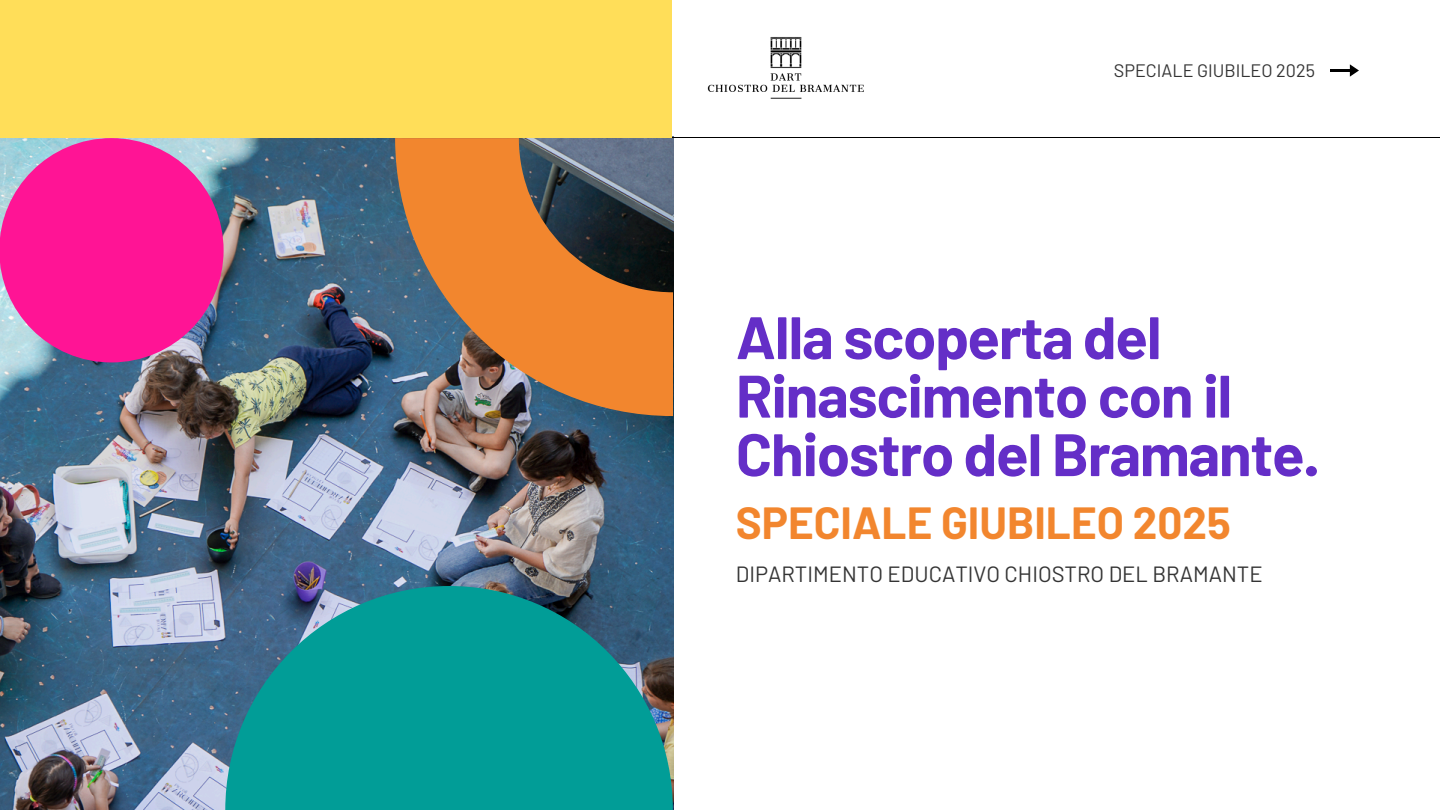
<style>
.page{position:relative;width:1440px;height:810px;background:#fff}
.page>*{position:absolute;margin:0;border:0;box-sizing:border-box;transform-origin:0 0}
.t1{font:700 59.8px/58.5px "Barlow";letter-spacing:-.02em;color:#642ec7}
.t2{font:700 44px "Barlow";color:#f2862e}
.t3{font:22px "Barlow";color:#343434}
.t4{font:18px "Barlow";color:#343434}
</style>
<div class="page">
<img style="left:0;top:138px;width:673px;height:672px">
<hr style="left:0;top:137px;width:1440px;height:1px;background:#000">
<div style="left:0;top:0;width:672px;height:138px;background:#ffde59"></div>
<svg style="left:225px;top:586px;width:448px;height:224px;background:#109091"></svg>
<div style="left:0;top:138px;width:224px;height:224px;background:#ff1495;border-radius:50%"></div>
<img style="left:707px;top:37px;width:157px;height:62px">
<svg style="left:1331px;top:64px;width:28px;height:13px"></svg>
<svg style="left:395px;top:138px;width:278px;height:278px;background:#a47148"></svg>
<p class="t4" style="left:1114px;top:59px;width:203px">SPECIALE GIUBILEO 2025</p>
<p class="t1" style="left:736px;top:306px;width:585px">Alla scoperta del<br>Rinascimento con il<br>Chiostro del Bramante.</p>
<h1 class="t2" style="left:736px;top:495px;width:496px">SPECIALE GIUBILEO 2025</h1>
<p class="t3" style="left:736px;top:560px;width:528px">DIPARTIMENTO EDUCATIVO CHIOSTRO DEL BRAMANTE</p>
</div>
